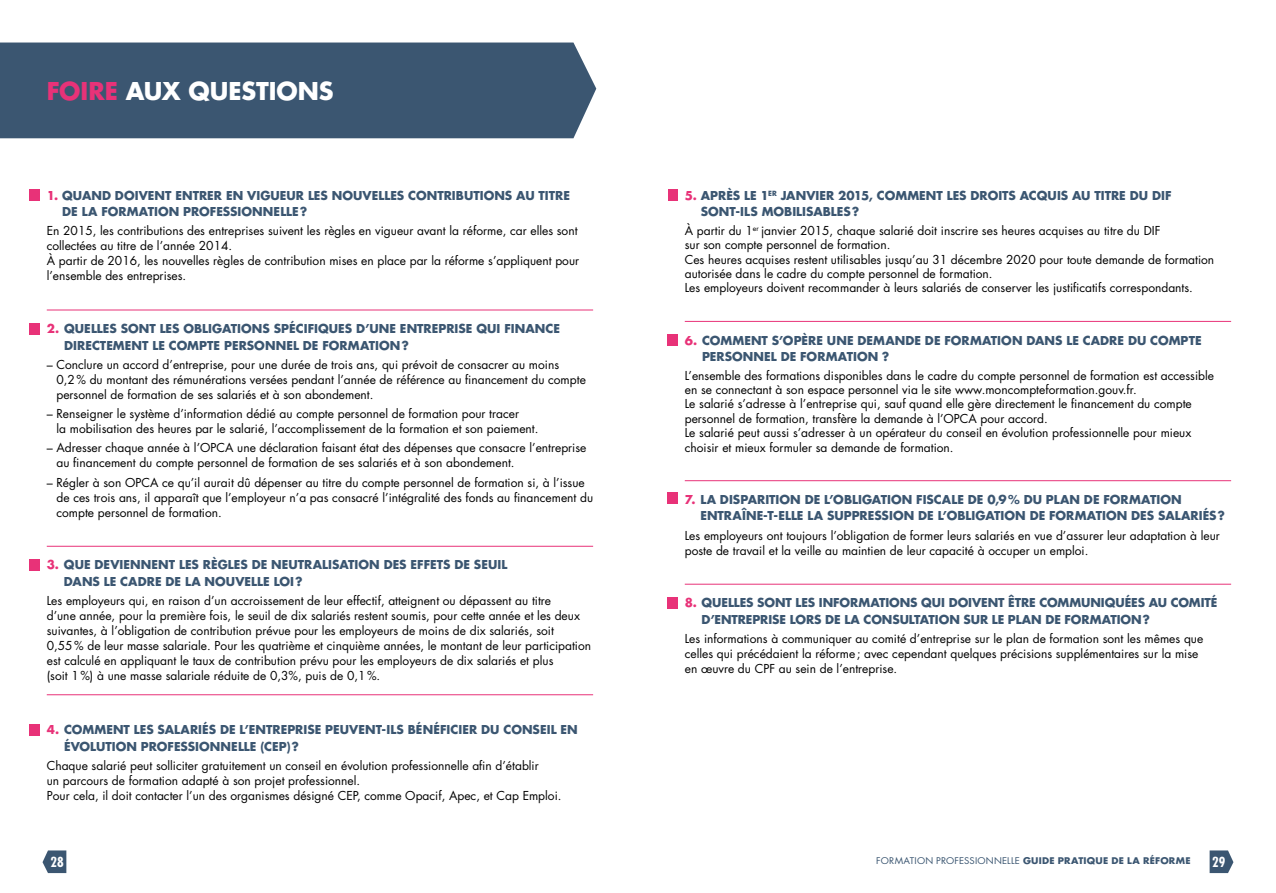
<style>
.page{position:relative;width:1276px;height:893px;background:#fff}
.page>*{position:absolute;margin:0;border:0;box-sizing:border-box;transform-origin:0 0}
.t1{font:700 24px "Futura LT";letter-spacing:-.005em;color:#fff}
.t2{font:700 condensed 13.5px "Futura LT";color:#fff}
.t3{font:12px/15px "Futura LT";color:#000}
.t4{font:700 12px/16.5px "Futura LT";color:#3b5671}
.t5{font:9px "Futura LT";letter-spacing:.02em;color:#3b5671;scale:1.05 1}
.s1{color:#e83278}
.s2{font-weight:700}
</style>
<div class="page">
<svg style="left:1209px;top:850px;width:24px;height:23px"></svg>
<svg style="left:43px;top:850px;width:23px;height:23px"></svg>
<div style="left:0;top:43px;width:596px;height:95px;background:#3b5671"></div>
<hr style="left:47px;top:310px;width:546px;height:1px;background:#e83278">
<hr style="left:47px;top:546px;width:546px;height:1px;background:#e83278">
<hr style="left:47px;top:694px;width:546px;height:1px;background:#e83278">
<div style="left:30px;top:189px;width:10px;height:12px;background:#e83278"></div>
<hr style="left:685px;top:321px;width:546px;height:1px;background:#e83278">
<hr style="left:685px;top:480px;width:546px;height:1px;background:#e83278">
<hr style="left:685px;top:584px;width:546px;height:1px;background:#e83278">
<div style="left:30px;top:323px;width:10px;height:11px;background:#e83278"></div>
<div style="left:30px;top:559px;width:10px;height:12px;background:#e83278"></div>
<div style="left:668px;top:189px;width:10px;height:12px;background:#e83278"></div>
<div style="left:668px;top:334px;width:10px;height:12px;background:#e83278"></div>
<div style="left:668px;top:493px;width:10px;height:11px;background:#e83278"></div>
<div style="left:668px;top:597px;width:10px;height:11px;background:#e83278"></div>
<div style="left:30px;top:724px;width:10px;height:12px;background:#e83278"></div>
<h1 class="t1" style="left:47px;top:75px;width:288px"><span class="s1">FOIRE</span> AUX QUESTIONS</h1>
<p class="t4" style="left:62px;top:187px;width:509px;text-indent:-15px"><span class="s1">1.</span> QUAND DOIVENT ENTRER EN VIGUEUR LES NOUVELLES CONTRIBUTIONS AU TITRE<br>DE LA FORMATION PROFESSIONNELLE?</p>
<p class="t3" style="left:47px;top:224px;width:534px">En 2015, les contributions des entreprises suivent les règles en vigueur avant la réforme, car elles sont collectées au titre de l’année 2014.<br>À partir de 2016, les nouvelles règles de contribution mises en place par la réforme s’appliquent pour l’ensemble des entreprises.</p>
<p class="t4" style="left:64px;top:320px;width:497px;text-indent:-17px"><span class="s1">2.</span> QUELLES SONT LES OBLIGATIONS SPÉCIFIQUES D’UNE ENTREPRISE QUI FINANCE<br>DIRECTEMENT LE COMPTE PERSONNEL DE FORMATION?</p>
<p class="t3" style="left:56px;top:357px;width:531px;text-indent:-10px">– Conclure un accord d’entreprise, pour une durée de trois ans, qui prévoit de consacrer au moins<br>0,2% du montant des rémunérations versées pendant l’année de référence au financement du compte personnel de formation de ses salariés et à son abondement.</p>
<p class="t3" style="left:56px;top:406px;width:483px;text-indent:-10px">– Renseigner le système d’information dédié au compte personnel de formation pour tracer<br>la mobilisation des heures par le salarié, l’accomplissement de la formation et son paiement.</p>
<p class="t3" style="left:56px;top:441px;width:531px;text-indent:-10px">– Adresser chaque année à l’OPCA une déclaration faisant état des dépenses que consacre l’entreprise au financement du compte personnel de formation de ses salariés et à son abondement.</p>
<p class="t3" style="left:56px;top:475px;width:538px;text-indent:-10px">– Régler à son OPCA ce qu’il aurait dû dépenser au titre du compte personnel de formation si, à l’issue de ces trois ans, il apparaît que l’employeur n’a pas consacré l’intégralité des fonds au financement du compte personnel de formation.</p>
<p class="t4" style="left:64px;top:556px;width:445px;text-indent:-17px"><span class="s1">3.</span> QUE DEVIENNENT LES RÈGLES DE NEUTRALISATION DES EFFETS DE SEUIL<br>DANS LE CADRE DE LA NOUVELLE LOI?</p>
<p class="t3" style="left:47px;top:593px;width:546px">Les employeurs qui, en raison d’un accroissement de leur effectif, atteignent ou dépassent au titre<br>d’une année, pour la première fois, le seuil de dix salariés restent soumis, pour cette année et les deux suivantes, à l’obligation de contribution prévue pour les employeurs de moins de dix salariés, soit 0,55% de leur masse salariale. Pour les quatrième et cinquième années, le montant de leur participation est calculé en appliquant le taux de contribution prévu pour les employeurs de dix salariés et plus<br>(soit 1%) à une masse salariale réduite de 0,3%, puis de 0,1%.</p>
<p class="t4" style="left:64px;top:721px;width:515px;text-indent:-17px"><span class="s1">4.</span> COMMENT LES SALARIÉS DE L’ENTREPRISE PEUVENT-ILS BÉNÉFICIER DU CONSEIL EN<br>ÉVOLUTION PROFESSIONNELLE (CEP)?</p>
<p class="t3" style="left:47px;top:758px;width:516px">Chaque salarié peut solliciter gratuitement un conseil en évolution professionnelle afin d’établir<br>un parcours de formation adapté à son projet professionnel.<br>Pour cela, il doit contacter l’un des organismes désigné CEP, comme Opacif, Apec, et Cap Emploi.</p>
<p class="t4" style="left:701px;top:187px;width:472px;text-indent:-16px"><span class="s1">5.</span> APRÈS LE 1<sup>ER</sup> JANVIER 2015, COMMENT LES DROITS ACQUIS AU TITRE DU DIF<br>SONT-ILS MOBILISABLES?</p>
<p class="t3" style="left:685px;top:223px;width:531px;line-height:14.4px">À partir du 1<sup>er</sup> janvier 2015, chaque salarié doit inscrire ses heures acquises au titre du DIF<br>sur son compte personnel de formation.<br>Ces heures acquises restent utilisables jusqu’au 31 décembre 2020 pour toute demande de formation autorisée dans le cadre du compte personnel de formation.<br>Les employeurs doivent recommander à leurs salariés de conserver les justificatifs correspondants.</p>
<p class="t4" style="left:702px;top:332px;width:501px;text-indent:-17px"><span class="s1">6.</span> COMMENT S’OPÈRE UNE DEMANDE DE FORMATION DANS LE CADRE DU COMPTE<br>PERSONNEL DE FORMATION ?</p>
<p class="t3" style="left:685px;top:368px;width:531px;line-height:14.4px">L’ensemble des formations disponibles dans le cadre du compte personnel de formation est accessible en se connectant à son espace personnel via le site www.moncompteformation.gouv.fr.<br>Le salarié s’adresse à l’entreprise qui, sauf quand elle gère directement le financement du compte personnel de formation, transfère la demande à l’OPCA pour accord.<br>Le salarié peut aussi s’adresser à un opérateur du conseil en évolution professionnelle pour mieux choisir et mieux formuler sa demande de formation.</p>
<p class="t4" style="left:700px;top:491px;width:526px;text-indent:-16px"><span class="s1">7.</span> LA DISPARITION DE L’OBLIGATION FISCALE DE 0,9% DU PLAN DE FORMATION<br>ENTRAÎNE-T-ELLE LA SUPPRESSION DE L’OBLIGATION DE FORMATION DES SALARIÉS?</p>
<p class="t3" style="left:685px;top:528px;width:536px">Les employeurs ont toujours l’obligation de former leurs salariés en vue d’assurer leur adaptation à leur poste de travail et la veille au maintien de leur capacité à occuper un emploi.</p>
<p class="t4" style="left:701px;top:594px;width:517px;text-indent:-17px"><span class="s1">8.</span> QUELLES SONT LES INFORMATIONS QUI DOIVENT ÊTRE COMMUNIQUÉES AU COMITÉ<br>D’ENTREPRISE LORS DE LA CONSULTATION SUR LE PLAN DE FORMATION?</p>
<p class="t3" style="left:685px;top:631px;width:520px">Les informations à communiquer au comité d’entreprise sur le plan de formation sont les mêmes que celles qui précédaient la réforme; avec cependant quelques précisions supplémentaires sur la mise en œuvre du CPF au sein de l’entreprise.</p>
<p class="t2" style="left:51px;top:854px;width:15px">28</p>
<p class="t5" style="left:876px;top:855px;width:301px">FORMATION PROFESSIONNELLE <span class="s2">GUIDE PRATIQUE DE LA RÉFORME</span></p>
<p class="t2" style="left:1212px;top:854px;width:15px">29</p>
</div>
